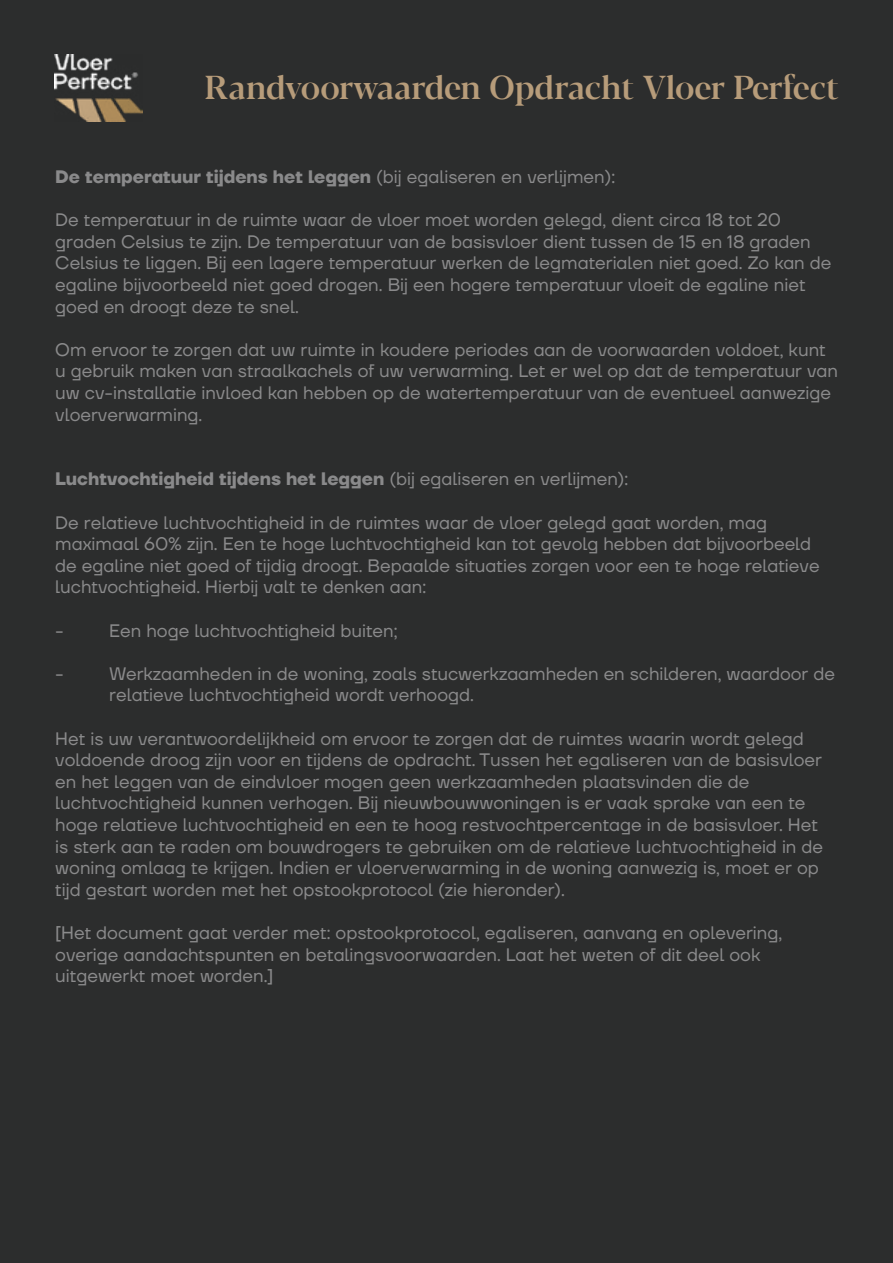
<style>
.page{position:relative;width:893px;height:1263px;background:#2c2d2d}
.page>*{position:absolute;margin:0;border:0;box-sizing:border-box;transform-origin:0 0}
.t1{font:500 33px "Blacker Display";letter-spacing:-.01em;color:#b79c7a}
.t2{font:18px/21.6px "TT Firs Neue Trl";color:#8a8a8b}
.t3{font:700 18px "TT Firs Neue Trl";color:#8a8a8b}
.s1{font-weight:400}
</style>
<div class="page">
<img style="left:54px;top:54px;width:88px;height:67px">
<h1 class="t1" style="left:205px;top:67px;width:635px">Randvoorwaarden Opdracht Vloer Perfect</h1>
<p class="t3" style="left:55px;top:164px;width:561px">De temperatuur tijdens het leggen <span class="s1">(bij egaliseren en verlijmen):</span></p>
<p class="t2" style="left:55px;top:209px;width:778px">De temperatuur in de ruimte waar de vloer moet worden gelegd, dient circa 18 tot 20 graden Celsius te zijn. De temperatuur van de basisvloer dient tussen de 15 en 18 graden Celsius te liggen. Bij een lagere temperatuur werken de legmaterialen niet goed. Zo kan de egaline bijvoorbeeld niet goed drogen. Bij een hogere temperatuur vloeit de egaline niet goed en droogt deze te snel.</p>
<p class="t2" style="left:55px;top:338px;width:784px">Om ervoor te zorgen dat uw ruimte in koudere periodes aan de voorwaarden voldoet, kunt u gebruik maken van straalkachels of uw verwarming. Let er wel op dat de temperatuur van uw cv-installatie invloed kan hebben op de watertemperatuur van de eventueel aanwezige vloerverwarming.</p>
<p class="t3" style="left:55px;top:467px;width:575px">Luchtvochtigheid tijdens het leggen <span class="s1">(bij egaliseren en verlijmen):</span></p>
<p class="t2" style="left:55px;top:511px;width:766px">De relatieve luchtvochtigheid in de ruimtes waar de vloer gelegd gaat worden, mag maximaal 60% zijn. Een te hoge luchtvochtigheid kan tot gevolg hebben dat bijvoorbeeld de egaline niet goed of tijdig droogt. Bepaalde situaties zorgen voor een te hoge relatieve luchtvochtigheid. Hierbij valt te denken aan:</p>
<p class="t2" style="left:55px;top:619px;width:10px">-</p>
<p class="t2" style="left:109px;top:619px;width:290px">Een hoge luchtvochtigheid buiten;</p>
<p class="t2" style="left:55px;top:662px;width:10px">-</p>
<p class="t2" style="left:109px;top:662px;width:727px">Werkzaamheden in de woning, zoals stucwerkzaamheden en schilderen, waardoor de relatieve luchtvochtigheid wordt verhoogd.</p>
<p class="t2" style="left:55px;top:727px;width:769px">Het is uw verantwoordelijkheid om ervoor te zorgen dat de ruimtes waarin wordt gelegd voldoende droog zijn voor en tijdens de opdracht. Tussen het egaliseren van de basisvloer en het leggen van de eindvloer mogen geen werkzaamheden plaatsvinden die de luchtvochtigheid kunnen verhogen. Bij nieuwbouwwoningen is er vaak sprake van een te hoge relatieve luchtvochtigheid en een te hoog restvochtpercentage in de basisvloer. Het is sterk aan te raden om bouwdrogers te gebruiken om de relatieve luchtvochtigheid in de woning omlaag te krijgen. Indien er vloerverwarming in de woning aanwezig is, moet er op tijd gestart worden met het opstookprotocol (zie hieronder).</p>
<p class="t2" style="left:55px;top:922px;width:728px">[Het document gaat verder met: opstookprotocol, egaliseren, aanvang en oplevering, overige aandachtspunten en betalingsvoorwaarden. Laat het weten of dit deel ook uitgewerkt moet worden.]</p>
</div>
